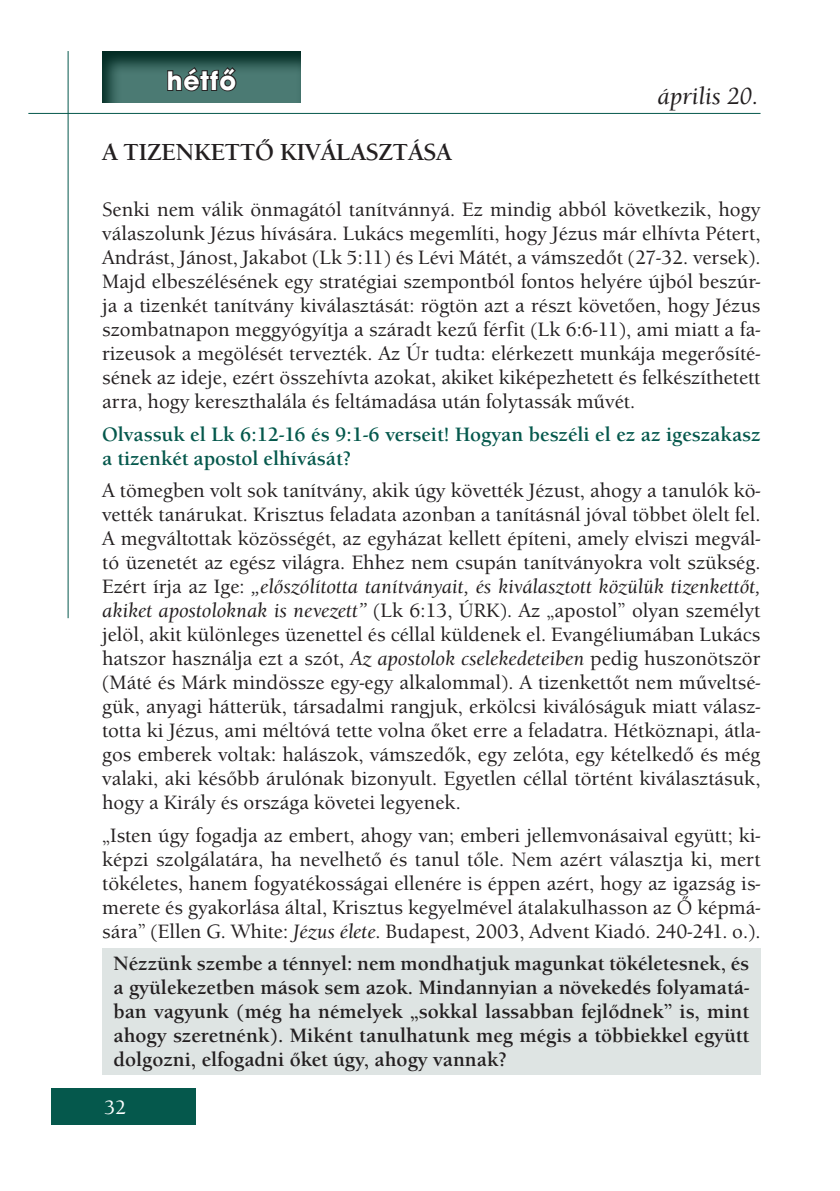
<style>
.page{position:relative;width:840px;height:1191px;background:#fff}
.page>*{position:absolute;margin:0;border:0;box-sizing:border-box;transform-origin:0 0}
.t1{font:700 28px "Avant Gar Got Itc TEE";letter-spacing:.04em;color:#fff}
.t2{font:700 24px "Berkeley Old Sty Itc TEE";color:#231f20}
.t3{font:italic 500 24px "Berkeley Old Sty Itc TEE";color:#231f20}
.t4{font:500 20px/24px "Berkeley Old Sty Itc TEE";color:#231f20;text-align:justify}
.t5{font:700 20px/24px "Berkeley Old Sty Itc TEE";color:#231f20;text-align:justify}
.t6{font:700 20px/24px "Berkeley Old Sty Itc TEE";color:#05584c}
.t7{font:500 20px "Berkeley Old Sty Itc TEE";color:#fff}
.s1{font-style:italic}
</style>
<div class="page">
<div style="left:51px;top:1089px;width:145px;height:36px;background:#05584c"></div>
<hr style="left:28px;top:113px;width:732px;height:1px;background:#05584c">
<hr style="left:68px;top:51px;width:1px;height:567px;background:#05584c">
<div style="left:102px;top:948px;width:658px;height:126px;background:#dee4e3"></div>
<svg style="left:102px;top:51px;width:199px;height:52px;background:#34615a"></svg>
<svg style="left:166px;top:66px;width:72px;height:27px;background:#38524e"></svg>
<h1 class="t1" style="left:167px;top:63px;width:71px">hétfő</h1>
<p class="t2" style="left:102px;top:138px;width:350px">A TIZENKETTŐ KIVÁLASZTÁSA</p>
<p class="t3" style="left:657px;top:82px;width:102px">április 20.</p>
<p class="t4" style="left:102px;top:197px;width:659px">Senki nem válik önmagától tanítvánnyá. Ez mindig abból következik, hogy válaszolunk Jézus hívására. Lukács megemlíti, hogy Jézus már elhívta Pétert, Andrást, Jánost, Jakabot (Lk 5:11) és Lévi Mátét, a vámszedőt (27-32. versek).<br>Majd elbeszélésének egy stratégiai szempontból fontos helyére újból beszúr&shy;ja a tizenkét tanítvány kiválasztását: rögtön azt a részt követően, hogy Jézus szombatnapon meggyógyítja a száradt kezű férfit (Lk 6:6-11), ami miatt a fa&shy;rizeusok a megölését tervezték. Az Úr tudta: elérkezett munkája megerősíté&shy;sének az ideje, ezért összehívta azokat, akiket kiképezhetett és felkészíthetett arra, hogy kereszthalála és feltámadása után folytassák művét.</p>
<p class="t6" style="left:102px;top:422px;width:659px">Olvassuk el Lk 6:12-16 és 9:1-6 verseit! Hogyan beszéli el ez az igeszakasz a tizenkét apostol elhívását?</p>
<p class="t4" style="left:102px;top:478px;width:659px">A tömegben volt sok tanítvány, akik úgy követték Jézust, ahogy a tanulók kö&shy;vették tanárukat. Krisztus feladata azonban a tanításnál jóval többet ölelt fel.<br>A megváltottak közösségét, az egyházat kellett építeni, amely elviszi megvál&shy;tó üzenetét az egész világra. Ehhez nem csupán tanítványokra volt szükség.<br>Ezért írja az Ige: <span class="s1">„előszólította tanítványait, és kiválasztott közülük tizenkettőt, akiket apostoloknak is nevezett”</span> (Lk 6:13, ÚRK). Az „apostol” olyan személyt jelöl, akit különleges üzenettel és céllal küldenek el. Evangéliumában Lukács hatszor használja ezt a szót, <span class="s1">Az apostolok cselekedeteiben</span> pedig huszonötször (Máté és Márk mindössze egy-egy alkalommal). A tizenkettőt nem műveltsé&shy;gük, anyagi hátterük, társadalmi rangjuk, erkölcsi kiválóságuk miatt válasz&shy;totta ki Jézus, ami méltóvá tette volna őket erre a feladatra. Hétköznapi, átla&shy;gos emberek voltak: halászok, vámszedők, egy zelóta, egy kételkedő és még valaki, aki később árulónak bizonyult. Egyetlen céllal történt kiválasztásuk, hogy a Király és országa követei legyenek.</p>
<p class="t4" style="left:102px;top:823px;width:659px">„Isten úgy fogadja az embert, ahogy van; emberi jellemvonásaival együtt; ki&shy;képzi szolgálatára, ha nevelhető és tanul tőle. Nem azért választja ki, mert tökéletes, hanem fogyatékosságai ellenére is éppen azért, hogy az igazság is&shy;merete és gyakorlása által, Krisztus kegyelmével átalakulhasson az Ő képmá&shy;sára” (Ellen G. White: <span class="s1">Jézus élete</span>. Budapest, 2003, Advent Kiadó. 240-241. o.).</p>
<p class="t5" style="left:113px;top:952px;width:636px">Nézzünk szembe a ténnyel: nem mondhatjuk magunkat tökéletesnek, és a gyülekezetben mások sem azok. Mindannyian a növekedés folyamatá&shy;ban vagyunk (még ha némelyek „sokkal lassabban fejlődnek” is, mint ahogy szeretnénk). Miként tanulhatunk meg mégis a többiekkel együtt dolgozni, elfogadni őket úgy, ahogy vannak?</p>
<p class="t7" style="left:104px;top:1096px;width:24px">32</p>
</div>
